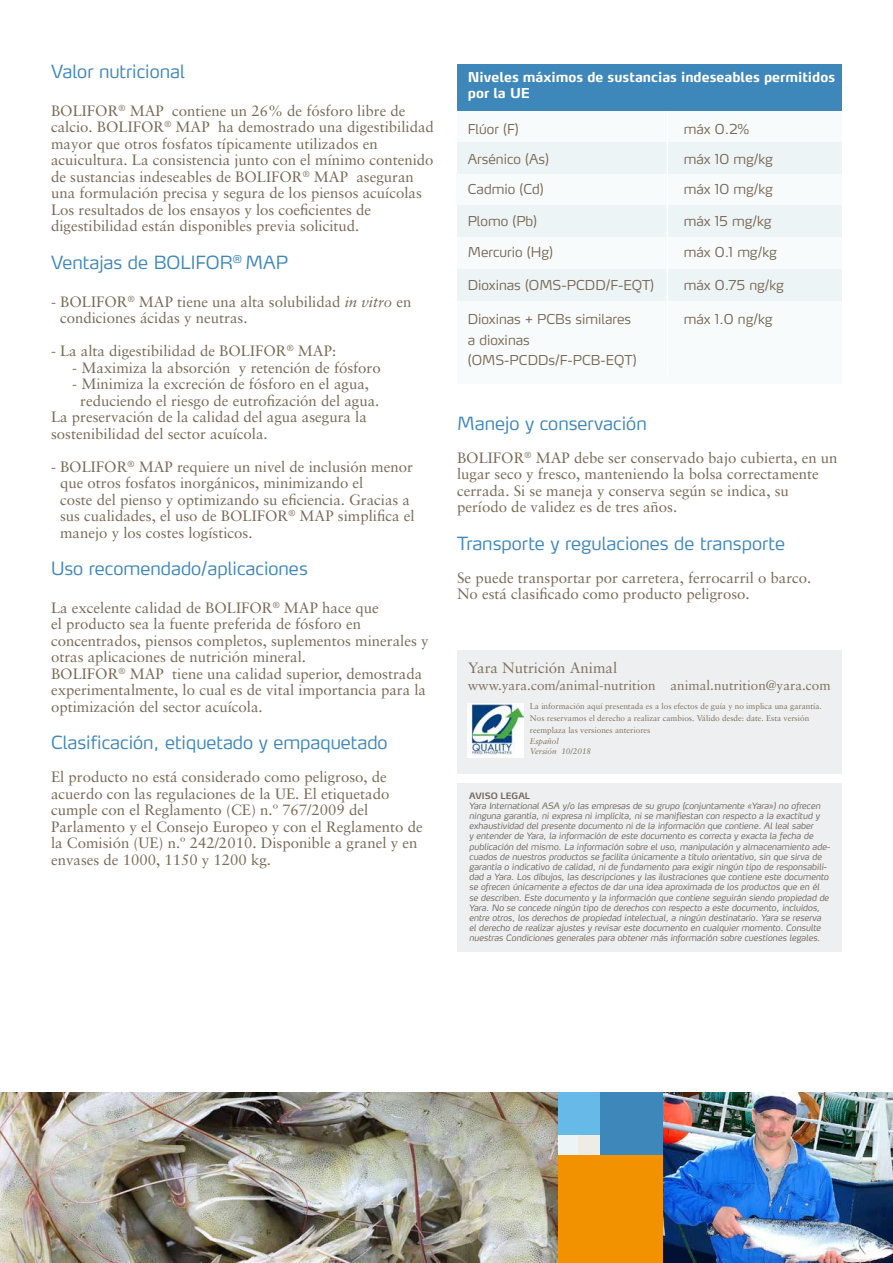
<style>
.page{position:relative;width:893px;height:1263px;background:#fff}
.page>*{position:absolute;margin:0;border:0;box-sizing:border-box;transform-origin:0 0}
.t1{font:300 18px "Yara Max LF";color:#3e87bb}
.t2{font:15px/16.5px "Sabon LT Pro";color:#796956}
.t3{font:15px "Sabon LT Pro";color:#80715d}
.t4{font:300 13.5px "Yara Max LF";color:#796956}
.t5{font:700 13.5px/16.2px "Yara Max LF";color:#fff}
.t6{font:13.5px "Sabon LT Pro";color:#80715d}
.t7{font:italic 300 8.7px/10.2px "Yara Max LF";color:#706359}
.t8{font:600 8.7px "Yara Max LF";color:#706359}
.t9{font:8.25px/12px "Sabon LT Pro";color:#80715d}
.t10{font:italic 8.25px "Sabon LT Pro";color:#80715d}
.s1{font-style:italic}
</style>
<div class="page">
<div style="left:558px;top:1135px;width:21px;height:21px;background:#edf4f5"></div>
<div style="left:579px;top:1135px;width:21px;height:21px;background:#edece5"></div>
<div style="left:558px;top:1092px;width:42px;height:43px;background:#67b9e8"></div>
<div style="left:600px;top:1092px;width:64px;height:64px;background:#3e87bb"></div>
<div style="left:558px;top:1156px;width:106px;height:107px;background:#f39200"></div>
<img style="left:0;top:1092px;width:558px;height:171px">
<img style="left:664px;top:1092px;width:229px;height:171px">
<div style="left:457px;top:111px;width:385px;height:31px;background:#f8fbfb"></div>
<div style="left:456px;top:174px;width:386px;height:31px;background:#f8fbfb"></div>
<div style="left:457px;top:236px;width:385px;height:34px;background:#f8fbfb"></div>
<div style="left:457px;top:301px;width:385px;height:83px;background:#f8fbfb"></div>
<div style="left:457px;top:142px;width:385px;height:32px;background:#edf4f5"></div>
<div style="left:457px;top:205px;width:385px;height:31px;background:#edf4f5"></div>
<div style="left:457px;top:270px;width:385px;height:31px;background:#edf4f5"></div>
<hr style="left:667px;top:80px;width:1px;height:295px;background:#fff">
<div style="left:457px;top:64px;width:385px;height:46px;background:#3e87bb"></div>
<div style="left:457px;top:651px;width:385px;height:123px;background:#edeff0"></div>
<div style="left:457px;top:783px;width:385px;height:169px;background:#edeff0"></div>
<img style="left:468px;top:703px;width:55px;height:54px">
<p class="t1" style="left:51px;top:60px;width:135px">Valor nutricional</p>
<p class="t2" style="left:51px;top:102px;width:384px">BOLIFOR<sup>®</sup> MAP contiene un 26% de fósforo libre de calcio. BOLIFOR<sup>®</sup> MAP ha demostrado una digestibilidad mayor que otros fosfatos típicamente utilizados en acuicultura. La consistencia junto con el mínimo contenido de sustancias indeseables de BOLIFOR<sup>®</sup> MAP aseguran una formulación precisa y segura de los piensos acuícolas</p>
<p class="t2" style="left:51px;top:201px;width:322px">Los resultados de los ensayos y los coeficientes de digestibilidad están disponibles previa solicitud.</p>
<p class="t1" style="left:51px;top:251px;width:239px">Ventajas de BOLIFOR<sup>®</sup> MAP</p>
<p class="t2" style="left:60px;top:293px;width:353px;text-indent:-9px">- BOLIFOR<sup>®</sup> MAP tiene una alta solubilidad <span class="s1">in vitro</span> en condiciones ácidas y neutras.</p>
<p class="t2" style="left:51px;top:342px;width:287px">- La alta digestibilidad de BOLIFOR<sup>®</sup> MAP:</p>
<p class="t2" style="left:72px;top:359px;width:310px">- Maximiza la absorción y retención de fósforo</p>
<p class="t2" style="left:72px;top:375px;width:298px">- Minimiza la excreción de fósforo en el agua,</p>
<p class="t2" style="left:51px;top:392px;width:330px;text-indent:29px">reduciendo el riesgo de eutrofización del agua.<br>La preservación de la calidad del agua asegura la sostenibilidad del sector acuícola.</p>
<p class="t2" style="left:60px;top:458px;width:356px;text-indent:-9px">- BOLIFOR<sup>®</sup> MAP requiere un nivel de inclusión menor que otros fosfatos inorgánicos, minimizando el<br>coste del pienso y optimizando su eficiencia. Gracias a sus cualidades, el uso de BOLIFOR<sup>®</sup> MAP simplifica el manejo y los costes logísticos.</p>
<p class="t1" style="left:51px;top:557px;width:258px">Uso recomendado/aplicaciones</p>
<p class="t2" style="left:51px;top:599px;width:379px">La excelente calidad de BOLIFOR<sup>®</sup> MAP hace que<br>el producto sea la fuente preferida de fósforo en concentrados, piensos completos, suplementos minerales y otras aplicaciones de nutrición mineral.</p>
<p class="t2" style="left:51px;top:665px;width:376px">BOLIFOR<sup>®</sup> MAP tiene una calidad superior, demostrada experimentalmente, lo cual es de vital importancia para la optimización del sector acuícola.</p>
<p class="t1" style="left:51px;top:731px;width:338px">Clasificación, etiquetado y empaquetado</p>
<p class="t2" style="left:51px;top:768px;width:373px">El producto no está considerado como peligroso, de acuerdo con las regulaciones de la UE. El etiquetado cumple con el Reglamento (CE) n.º 767/2009 del Parlamento y el Consejo Europeo y con el Reglamento de la Comisión (UE) n.º 242/2010. Disponible a granel y en envases de 1000, 1150 y 1200 kg.</p>
<p class="t5" style="left:468px;top:69px;width:369px">Niveles máximos de sustancias indeseables permitidos por la UE</p>
<p class="t4" style="left:468px;top:121px;width:52px">Flúor (F)</p>
<p class="t4" style="left:684px;top:121px;width:67px">máx 0.2%</p>
<p class="t4" style="left:468px;top:151px;width:83px">Arsénico (As)</p>
<p class="t4" style="left:684px;top:151px;width:91px">máx 10 mg/kg</p>
<p class="t4" style="left:468px;top:181px;width:78px">Cadmio (Cd)</p>
<p class="t4" style="left:684px;top:181px;width:91px">máx 10 mg/kg</p>
<p class="t4" style="left:468px;top:212px;width:71px">Plomo (Pb)</p>
<p class="t4" style="left:684px;top:212px;width:89px">máx 15 mg/kg</p>
<p class="t4" style="left:468px;top:244px;width:87px">Mercurio (Hg)</p>
<p class="t4" style="left:684px;top:244px;width:95px">máx 0.1 mg/kg</p>
<p class="t4" style="left:468px;top:276px;width:188px">Dioxinas (OMS-PCDD/F-EQT)</p>
<p class="t4" style="left:684px;top:276px;width:102px">máx 0.75 ng/kg</p>
<p class="t4" style="left:468px;top:311px;width:165px">Dioxinas + PCBs similares</p>
<p class="t4" style="left:684px;top:311px;width:90px">máx 1.0 ng/kg</p>
<p class="t4" style="left:468px;top:331px;width:63px">a dioxinas</p>
<p class="t4" style="left:468px;top:352px;width:170px">(OMS-PCDDs/F-PCB-EQT)</p>
<p class="t1" style="left:457px;top:412px;width:191px">Manejo y conservación</p>
<p class="t2" style="left:457px;top:449px;width:382px">BOLIFOR<sup>®</sup> MAP debe ser conservado bajo cubierta, en un lugar seco y fresco, manteniendo la bolsa correctamente cerrada. Si se maneja y conserva según se indica, su período de validez es de tres años.</p>
<p class="t1" style="left:457px;top:532px;width:329px">Transporte y regulaciones de transporte</p>
<p class="t2" style="left:457px;top:569px;width:356px">Se puede transportar por carretera, ferrocarril o barco.</p>
<p class="t2" style="left:457px;top:585px;width:294px">No está clasificado como producto peligroso.</p>
<p class="t3" style="left:468px;top:658px;width:151px">Yara Nutrición Animal</p>
<p class="t6" style="left:468px;top:676px;width:364px">www.yara.com/animal-nutrition animal.nutrition@yara.com</p>
<p class="t9" style="left:530px;top:700px;width:294px">La información aquí presentada es a los efectos de guía y no implica una garantía.<br>Nos reservamos el derecho a realizar cambios. Válido desde: date. Esta versión reemplaza las versiones anteriores</p>
<p class="t10" style="left:530px;top:736px;width:30px">Español</p>
<p class="t10" style="left:530px;top:746px;width:63px">Versión 10/2018</p>
<p class="t8" style="left:469px;top:790px;width:63px">AVISO LEGAL</p>
<p class="t7" style="left:469px;top:800px;width:362px">Yara International ASA y/o las empresas de su grupo (conjuntamente «Yara») no ofrecen ninguna garantía, ni expresa ni implícita, ni se manifiestan con respecto a la exactitud y exhaustividad del presente documento ni de la información que contiene. Al leal saber<br>y entender de Yara, la información de este documento es correcta y exacta la fecha de publicación del mismo. La información sobre el uso, manipulación y almacenamiento ade&shy;cuados de nuestros productos se facilita únicamente a título orientativo, sin que sirva de garantía o indicativo de calidad, ni de fundamento para exigir ningún tipo de responsabili&shy;dad a Yara. Los dibujos, las descripciones y las ilustraciones que contiene este documento se ofrecen únicamente a efectos de dar una idea aproximada de los productos que en él se describen. Este documento y la información que contiene seguirán siendo propiedad de Yara. No se concede ningún tipo de derechos con respecto a este documento, incluidos, entre otros, los derechos de propiedad intelectual, a ningún destinatario. Yara se reserva el derecho de realizar ajustes y revisar este documento en cualquier momento. Consulte nuestras Condiciones generales para obtener más información sobre cuestiones legales.</p>
</div>
